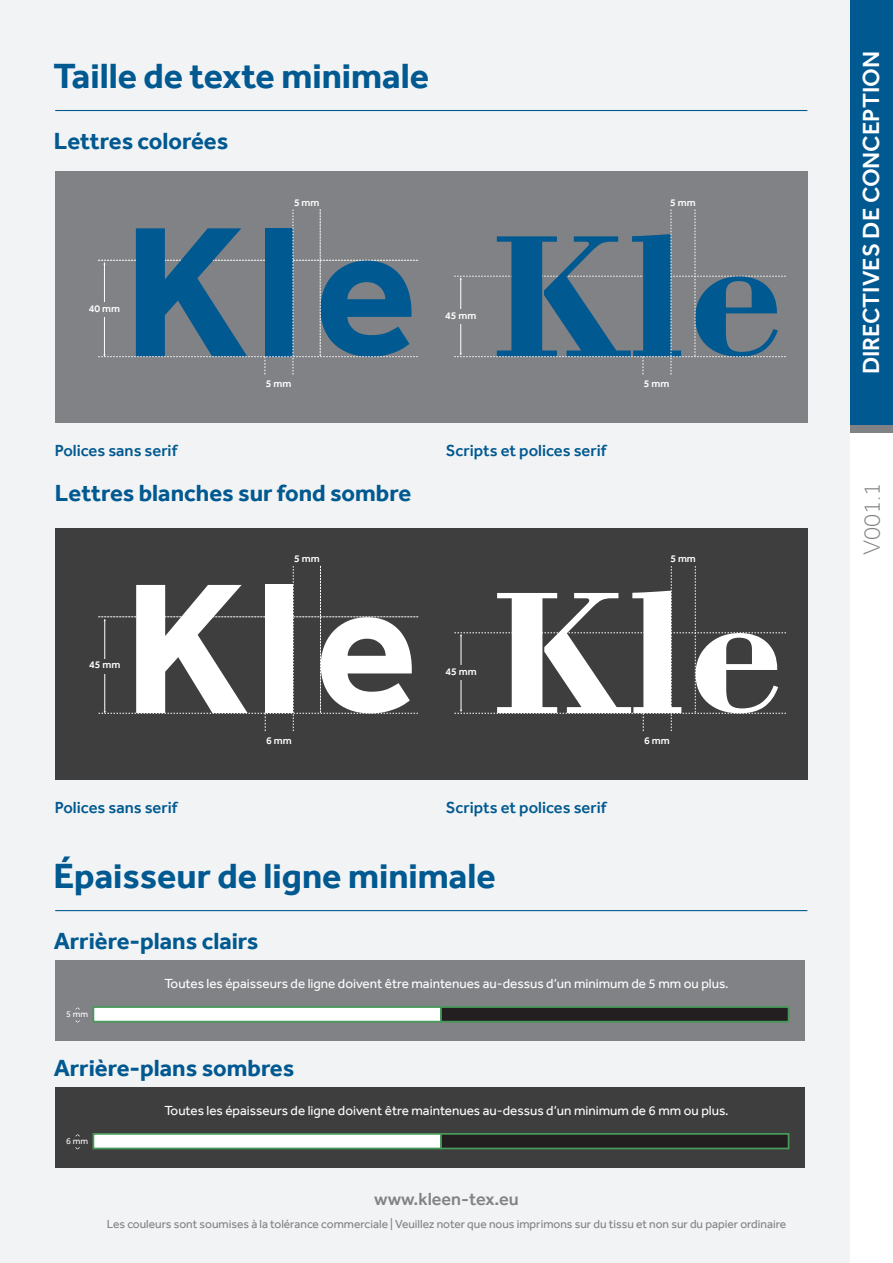
<style>
.page{position:relative;width:893px;height:1263px;background:#f2f3f4}
.page>*{position:absolute;margin:0;border:0;box-sizing:border-box;transform-origin:0 0}
.t1{font:700 36px "Effra";color:#005990}
.t2{font:700 24px "Effra";color:#005990}
.t3{font:500 24px "Effra";color:#fff}
.t4{font:300 24px "Effra";color:#808285}
.t5{font:500 18px "Effra";color:#808285}
.t6{font:500 16.5px "Effra";color:#005990}
.t7{font:13.5px "Effra";color:#fff}
.t8{font:12px "Effra";color:#808285}
.t9{font:500 10.5px "Effra";color:#fff}
.t10{font:9px "Effra";color:#fff}
</style>
<div class="page">
<div style="left:850px;top:0;width:43px;height:425px;background:#005990"></div>
<div style="left:850px;top:425px;width:43px;height:9px;background:#808285"></div>
<div style="left:850px;top:434px;width:43px;height:829px;background:#fff"></div>
<div style="left:55px;top:960px;width:749px;height:80px;background:#808285"></div>
<div style="left:93px;top:1006px;width:349px;height:16px;background:#fff;border:2px solid #469957"></div>
<div style="left:441px;top:1007px;width:348px;height:15px;background:#231f20"></div>
<div style="left:440px;top:1006px;width:349px;height:16px;border:2px solid #469957"></div>
<div style="left:55px;top:1087px;width:749px;height:80px;background:#3e3e3f"></div>
<div style="left:93px;top:1133px;width:349px;height:16px;background:#fff;border:2px solid #469957"></div>
<div style="left:441px;top:1134px;width:348px;height:14px;background:#231f20"></div>
<div style="left:440px;top:1133px;width:349px;height:16px;border:2px solid #469957"></div>
<hr style="left:55px;top:110px;width:752px;height:1px;background:#005990">
<hr style="left:55px;top:910px;width:752px;height:1px;background:#005990">
<div style="left:55px;top:171px;width:752px;height:252px;background:#808285"></div>
<svg style="left:98px;top:210px;width:320px;height:164px"></svg>
<div style="left:98px;top:302px;width:12px;height:14px;background:#808285"></div>
<svg style="left:454px;top:210px;width:332px;height:164px"></svg>
<div style="left:454px;top:309px;width:12px;height:14px;background:#808285"></div>
<div style="left:56px;top:528px;width:752px;height:251px;background:#3e3e3f"></div>
<svg style="left:99px;top:566px;width:319px;height:165px"></svg>
<div style="left:98px;top:659px;width:13px;height:14px;background:#3e3e3f"></div>
<svg style="left:454px;top:566px;width:332px;height:165px"></svg>
<div style="left:454px;top:666px;width:13px;height:14px;background:#3e3e3f"></div>
<h1 class="t1" style="left:53px;top:54px;width:377px">Taille de texte minimale</h1>
<h2 class="t2" style="left:54px;top:126px;width:176px">Lettres colorées</h2>
<p class="t9" style="left:294px;top:196px;width:27px">5 mm</p>
<p class="t9" style="left:670px;top:196px;width:27px">5 mm</p>
<p class="t9" style="left:89px;top:302px;width:33px">40 mm</p>
<p class="t9" style="left:445px;top:309px;width:33px">45 mm</p>
<p class="t9" style="left:266px;top:377px;width:27px">5 mm</p>
<p class="t9" style="left:644px;top:377px;width:27px">5 mm</p>
<p class="t6" style="left:55px;top:441px;width:124px">Polices sans serif</p>
<p class="t6" style="left:446px;top:441px;width:162px">Scripts et polices serif</p>
<h2 class="t2" style="left:55px;top:478px;width:358px">Lettres blanches sur fond sombre</h2>
<p class="t9" style="left:89px;top:658px;width:33px">45 mm</p>
<p class="t6" style="left:55px;top:797px;width:124px">Polices sans serif</p>
<p class="t9" style="left:294px;top:552px;width:27px">5 mm</p>
<p class="t9" style="left:670px;top:552px;width:27px">5 mm</p>
<p class="t9" style="left:445px;top:665px;width:33px">45 mm</p>
<p class="t9" style="left:266px;top:734px;width:27px">6 mm</p>
<p class="t9" style="left:644px;top:734px;width:27px">6 mm</p>
<p class="t6" style="left:446px;top:797px;width:162px">Scripts et polices serif</p>
<h1 class="t1" style="left:53px;top:854px;width:444px">Épaisseur de ligne minimale</h1>
<h2 class="t2" style="left:54px;top:926px;width:206px">Arrière-plans clairs</h2>
<p class="t10" style="left:66px;top:1009px;width:23px">5 mm</p>
<p class="t7" style="left:164px;top:976px;width:566px">Toutes les épaisseurs de ligne doivent être maintenues au-dessus d‘un minimum de 5 mm ou plus.</p>
<h2 class="t2" style="left:54px;top:1053px;width:242px">Arrière-plans sombres</h2>
<p class="t10" style="left:66px;top:1136px;width:23px">6 mm</p>
<p class="t7" style="left:164px;top:1103px;width:566px">Toutes les épaisseurs de ligne doivent être maintenues au-dessus d‘un minimum de 6 mm ou plus.</p>
<h3 class="t5" style="left:374px;top:1188px;width:146px">www.kleen-tex.eu</h3>
<p class="t8" style="left:107px;top:1217px;width:681px">Les couleurs sont soumises à la tolérance commerciale | Veuillez noter que nous imprimons sur du tissu et non sur du papier ordinaire</p>
<h2 class="t3" style="left:857px;top:374px;width:325px;rotate:-90deg">DIRECTIVES DE CONCEPTION</h2>
<h2 class="t4" style="left:857px;top:555px;width:74px;rotate:-90deg">V001.1</h2>
</div>
